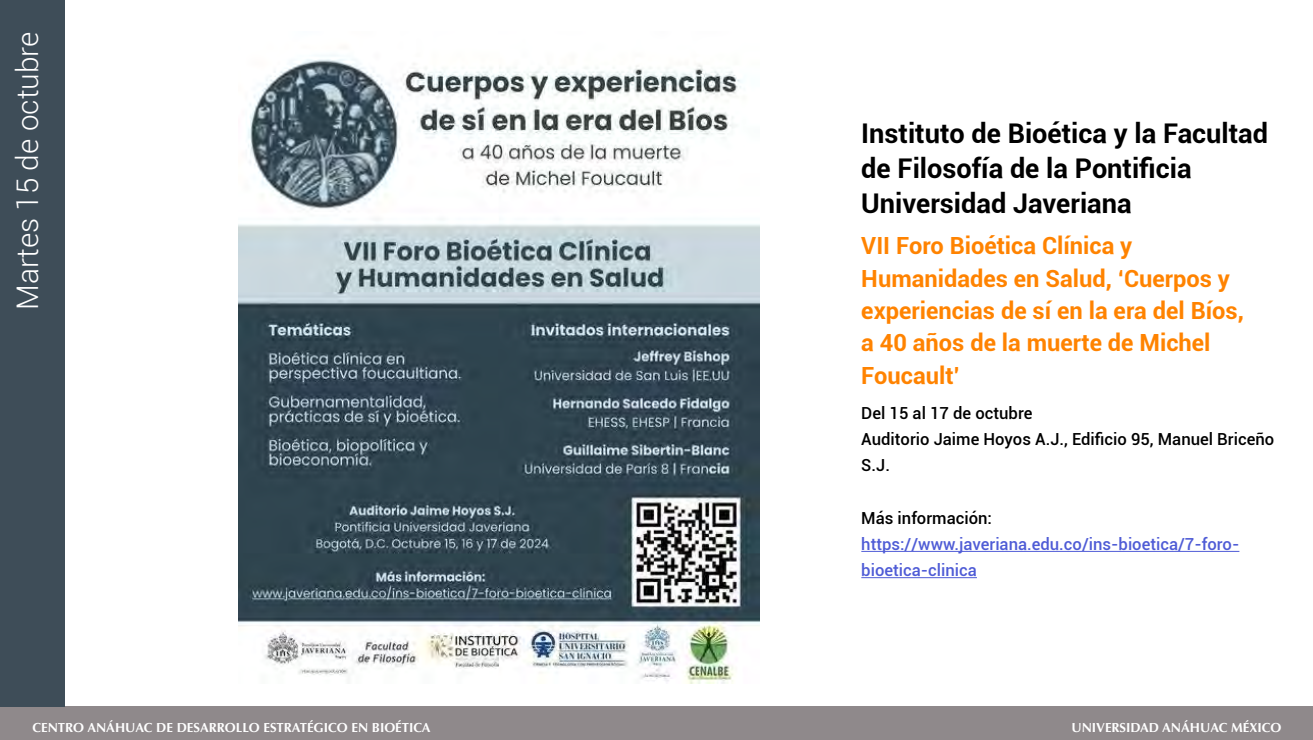
<style>
.page{position:relative;width:1313px;height:740px;background:#fff}
.page>*{position:absolute;margin:0;border:0;box-sizing:border-box;transform-origin:0 0}
.t1{font:300 29.75px "Roboto";color:#fff}
.t2{font:700 27.12px/35px "Roboto";color:#000}
.t3{font:700 23.62px/32.4px "Roboto";color:#ff8300}
.t4{font:500 16.62px/26.2px "Roboto";color:#000}
.t5{font:500 16.62px/26.2px "Roboto";color:#4f5cd6}
.t6{font:700 13.12px "Optima";color:#fff}
</style>
<div class="page">
<div style="left:0;top:706px;width:1312px;height:33px;background:#8f898b"></div>
<div style="left:0;top:0;width:65px;height:706px;background:#3e4d58"></div>
<hr style="left:861px;top:551px;width:378px;height:1px;background:#4f5cd6">
<hr style="left:861px;top:577px;width:116px;height:1px;background:#4f5cd6">
<img style="left:238px;top:55px;width:522px;height:628px">
<p class="t1" style="left:7px;top:310px;width:280px;rotate:-90deg">Martes 15 de octubre</p>
<p class="t2" style="left:861px;top:115px;width:408px">Instituto de Bioética y la Facultad de Filosofía de la Pontificia<br>Universidad Javeriana</p>
<p class="t3" style="left:861px;top:228px;width:384px">VII Foro Bioética Clínica y<br>Humanidades en Salud, ‘Cuerpos y experiencias de sí en la era del Bíos, a 40 años de la muerte de Michel<br>Foucault’</p>
<p class="t4" style="left:861px;top:399px;width:414px">Del 15 al 17 de octubre<br>Auditorio Jaime Hoyos A.J., Edificio 95, Manuel Briceño<br>S.J.</p>
<p class="t4" style="left:861px;top:504px;width:132px">Más información:</p>
<p class="t5" style="left:861px;top:530px;width:379px">https://www.javeriana.edu.co/ins-bioetica/7-foro&shy;bioetica-clinica</p>
<p class="t6" style="left:32px;top:719px;width:399px">CENTRO ANÁHUAC DE DESARROLLO ESTRATÉGICO EN BIOÉTICA</p>
<p class="t6" style="left:1071px;top:719px;width:211px">UNIVERSIDAD ANÁHUAC MÉXICO</p>
</div>
